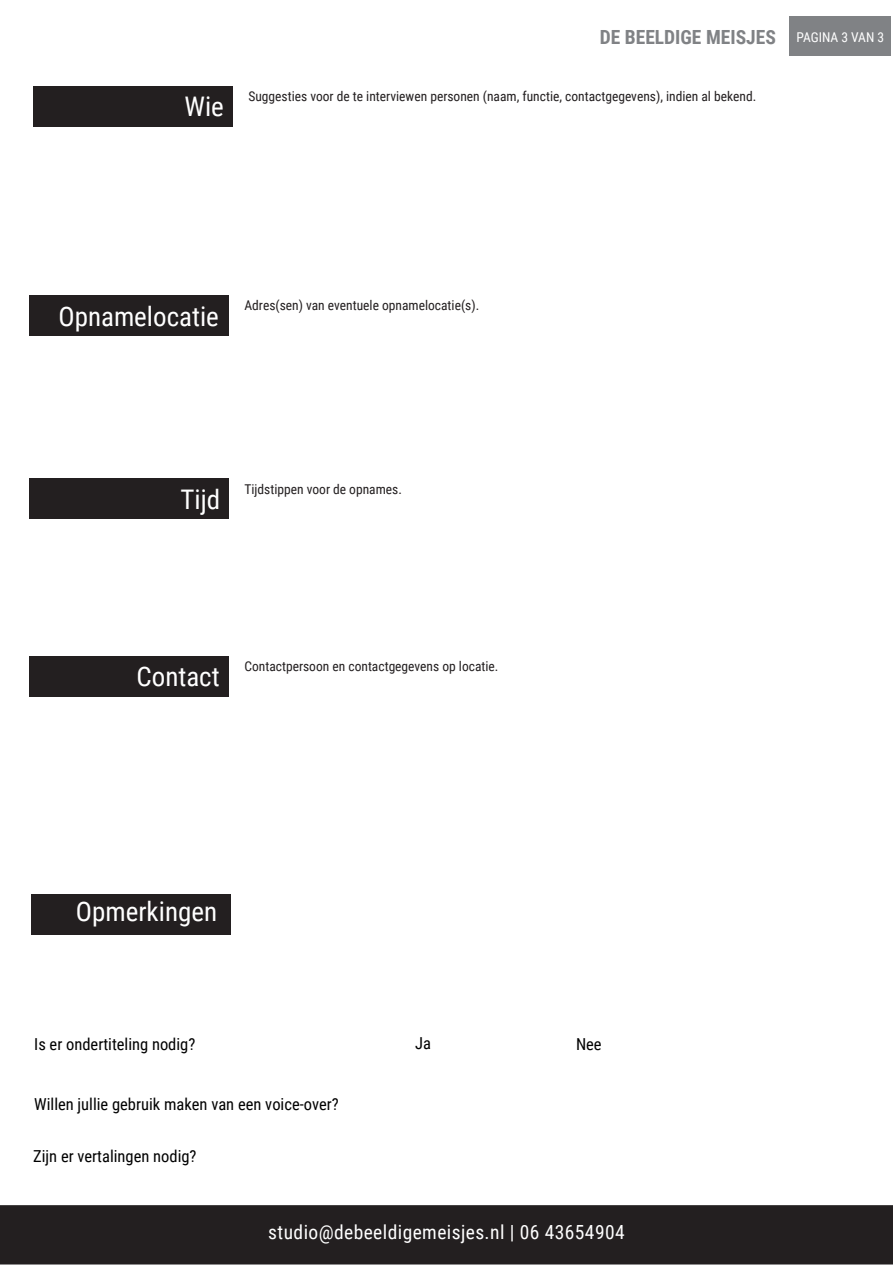
<style>
.page{position:relative;width:893px;height:1266px;background:#fff}
.page>*{position:absolute;margin:0;border:0;box-sizing:border-box;transform-origin:0 0}
.t1{font:27px "Roboto Condensed";color:#fff}
.t2{font:19.5px "Roboto Condensed";letter-spacing:.02em;color:#fff}
.t3{font:700 19.5px "Roboto Condensed";color:#808285}
.t4{font:16.5px "Roboto Condensed";color:#000}
.t5{font:13.5px "Roboto Condensed";color:#231f20}
.s1{font-weight:400;font-size:13.5px;color:#fff}
</style>
<div class="page">
<div style="left:0;top:1205px;width:893px;height:59px;background:#231f20"></div>
<div style="left:790px;top:16px;width:101px;height:39px;background:#808285"></div>
<div style="left:33px;top:86px;width:199px;height:40px;background:#231f20"></div>
<div style="left:29px;top:295px;width:199px;height:41px;background:#231f20"></div>
<div style="left:29px;top:479px;width:199px;height:40px;background:#231f20"></div>
<div style="left:29px;top:656px;width:199px;height:41px;background:#231f20"></div>
<div style="left:31px;top:894px;width:200px;height:40px;background:#231f20"></div>
<h2 class="t3" style="left:600px;top:24px;width:286px">DE BEELDIGE MEISJES <span class="s1">PAGINA 3 VAN 3</span></h2>
<h1 class="t1" style="left:184px;top:87px;width:41px">Wie</h1>
<p class="t5" style="left:248px;top:86px;width:509px">Suggesties voor de te interviewen personen (naam, functie, contactgegevens), indien al bekend.</p>
<h1 class="t1" style="left:58px;top:297px;width:162px">Opnamelocatie</h1>
<p class="t5" style="left:244px;top:296px;width:236px">Adres(sen) van eventuele opnamelocatie(s).</p>
<h1 class="t1" style="left:180px;top:480px;width:41px">Tijd</h1>
<p class="t5" style="left:244px;top:479px;width:159px">Tijdstippen voor de opnames.</p>
<h1 class="t1" style="left:136px;top:657px;width:85px">Contact</h1>
<p class="t5" style="left:244px;top:657px;width:255px">Contactpersoon en contactgegevens op locatie.</p>
<h1 class="t1" style="left:76px;top:892px;width:143px">Opmerkingen</h1>
<p class="t4" style="left:34px;top:1033px;width:163px">Is er ondertiteling nodig?</p>
<p class="t4" style="left:415px;top:1031px;width:17px">Ja</p>
<p class="t4" style="left:576px;top:1033px;width:27px">Nee</p>
<p class="t4" style="left:34px;top:1093px;width:306px">Willen jullie gebruik maken van een voice-over?</p>
<p class="t4" style="left:33px;top:1144px;width:165px">Zijn er vertalingen nodig?</p>
<h2 class="t2" style="left:268px;top:1218px;width:358px">studio@debeeldigemeisjes.nl | 06 43654904</h2>
</div>
